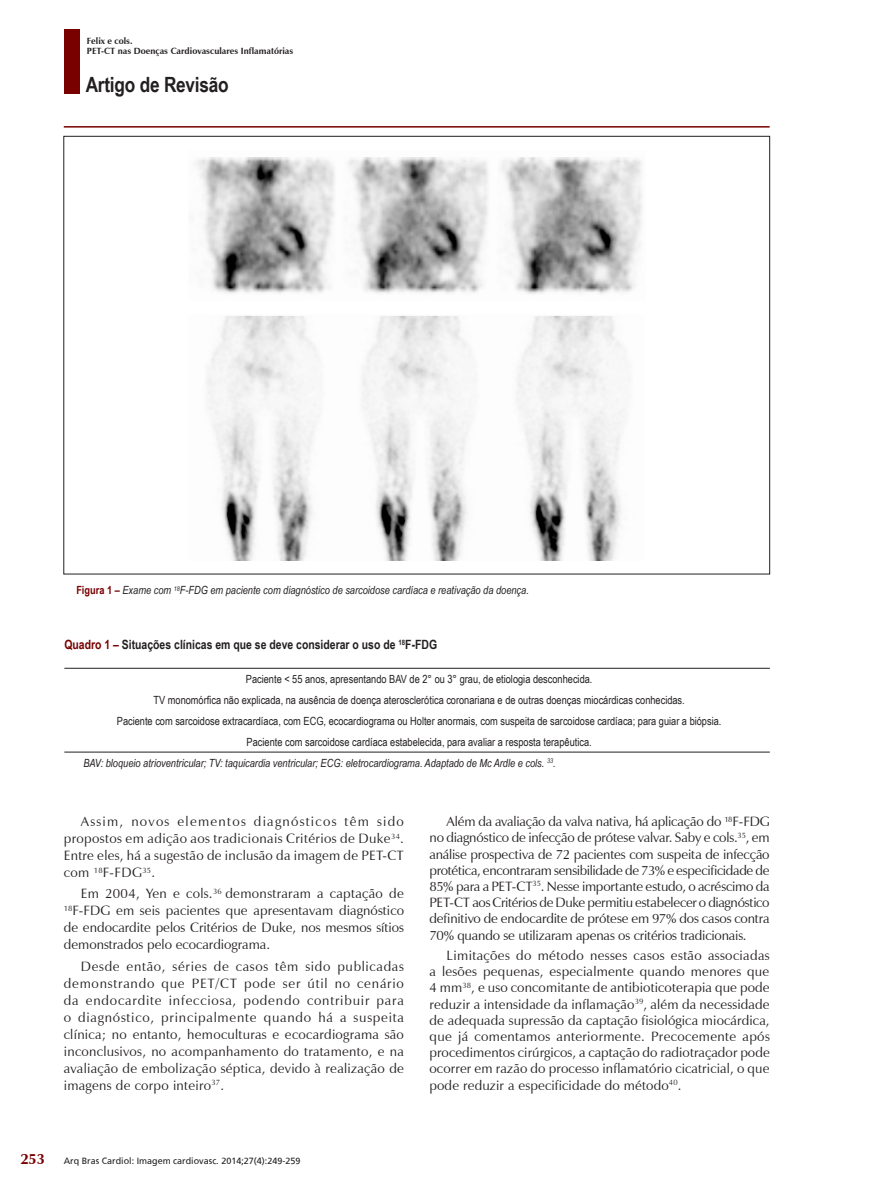
<style>
.page{position:relative;width:893px;height:1191px;background:#fff}
.page>*{position:absolute;margin:0;border:0;box-sizing:border-box;transform-origin:0 0}
.t1{font:700 21px "Arial Narrow";letter-spacing:-.01em;color:#231f20}
.t2{font:700 15px "Zapf Humanist 601 BT";color:#790100}
._01-TEXTO_BASICO{font:13.5px/16.2px "Zapf Humanist 601 BT";letter-spacing:.01em;color:#231f20;text-align:justify}
._01_-_TITULO_TABELA{font:700 12.75px "Arial Narrow";color:#231f20}
._02_-_TEXTO_TABELA{font:11.25px "Arial Narrow";color:#231f20}
._05_-_LEGENDA_TABELA{font:italic 11.25px "Arial Narrow";color:#231f20}
._06_-_LEGENDA_FIGURA{font:italic 11.25px "Arial Narrow";color:#231f20}
.t3{font:700 9px/10.8px "Zapf Humanist 601 BT";color:#231f20}
.t4{font:9px "Frutiger";color:#231f20}
.s1{font-weight:700;font-style:normal;color:#790100}
.s2{color:#790100}
</style>
<div class="page">
<hr style="left:64px;top:126px;width:706px;height:2px;background:#790100">
<div style="left:64px;top:29px;width:16px;height:65px;background:#790100"></div>
<img style="left:195px;top:157px;width:447px;height:137px">
<img style="left:207px;top:316px;width:418px;height:244px">
<hr style="left:64px;top:668px;width:706px;height:1px;background:#231f20">
<hr style="left:64px;top:751px;width:706px;height:1px;background:#231f20">
<p class="t3" style="left:87px;top:35px;width:208px">Felix e cols.<br>PET-CT nas Doenças Cardiovasculares Inflamatórias</p>
<h1 class="t1" style="left:86px;top:69px;width:145px">Artigo de Revisão</h1>
<p class="_06_-_LEGENDA_FIGURA" style="left:76px;top:582px;width:454px"><span class="s1">Figura 1 –</span> Exame com <sup>18</sup>F-FDG em paciente com diagnóstico de sarcoidose cardíaca e reativação da doença.</p>
<p class="_01_-_TITULO_TABELA" style="left:64px;top:635px;width:374px"><span class="s2">Quadro 1 –</span> Situações clínicas em que se deve considerar o uso de <sup>18</sup>F-FDG</p>
<p class="_02_-_TEXTO_TABELA" style="left:246px;top:670px;width:348px">Paciente &lt; 55 anos, apresentando BAV de 2° ou 3° grau, de etiologia desconhecida.</p>
<p class="_02_-_TEXTO_TABELA" style="left:154px;top:691px;width:533px">TV monomórfica não explicada, na ausência de doença aterosclerótica coronariana e de outras doenças miocárdicas conhecidas.</p>
<p class="_02_-_TEXTO_TABELA" style="left:117px;top:712px;width:606px">Paciente com sarcoidose extracardíaca, com ECG, ecocardiograma ou Holter anormais, com suspeita de sarcoidose cardíaca; para guiar a biópsia.</p>
<p class="_02_-_TEXTO_TABELA" style="left:247px;top:733px;width:347px">Paciente com sarcoidose cardíaca estabelecida, para avaliar a resposta terapêutica.</p>
<p class="_05_-_LEGENDA_TABELA" style="left:83px;top:755px;width:474px">BAV: bloqueio atrioventricular; TV: taquicardia ventricular; ECG: eletrocardiograma. Adaptado de Mc Ardle e cols. <sup>33</sup>.</p>
<p class="_01-TEXTO_BASICO" style="left:64px;top:813px;width:342px;line-height:17px;text-indent:17px">Assim, novos elementos diagnósticos têm sido propostos em adição aos tradicionais Critérios de Duke<sup>34</sup>.<br>Entre eles, há a sugestão de inclusão da imagem de PET‑CT com <sup>18</sup>F-FDG<sup>35</sup>.</p>
<p class="_01-TEXTO_BASICO" style="left:64px;top:885px;width:342px;line-height:17px;text-indent:17px">Em 2004, Yen e cols.<sup>36</sup> demonstraram a captação de <sup>18</sup>F-FDG em seis pacientes que apresentavam diagnóstico de endocardite pelos Critérios de Duke, nos mesmos sítios demonstrados pelo ecocardiograma.</p>
<p class="_01-TEXTO_BASICO" style="left:64px;top:957px;width:342px;line-height:17px;text-indent:17px">Desde então, séries de casos têm sido publicadas demonstrando que PET/CT pode ser útil no cenário da endocardite infecciosa, podendo contribuir para o diagnóstico, principalmente quando há a suspeita clínica; no entanto, hemoculturas e ecocardiograma são inconclusivos, no acompanhamento do tratamento, e na avaliação de embolização séptica, devido à realização de imagens de corpo inteiro<sup>37</sup>.</p>
<p class="_01-TEXTO_BASICO" style="left:429px;top:813px;width:342px;text-indent:17px">Além da avaliação da valva nativa, há aplicação do <sup>18</sup>F-FDG no diagnóstico de infecção de prótese valvar. Saby e cols.<sup>35</sup>, em análise prospectiva de 72 pacientes com suspeita de infecção protética, encontraram sensibilidade de 73% e especificidade de 85% para a PET-CT<sup>35</sup>. Nesse importante estudo, o acréscimo da PET-CT aos Critérios de Duke permitiu estabelecer o diagnóstico definitivo de endocardite de prótese em 97% dos casos contra 70% quando se utilizaram apenas os critérios tradicionais.</p>
<p class="_01-TEXTO_BASICO" style="left:429px;top:947px;width:342px;text-indent:17px">Limitações do método nesses casos estão associadas a lesões pequenas, especialmente quando menores que 4 mm<sup>38</sup>, e uso concomitante de antibioticoterapia que pode reduzir a intensidade da inflamação<sup>39</sup>, além da necessidade de adequada supressão da captação fisiológica miocárdica, que já comentamos anteriormente. Precocemente após procedimentos cirúrgicos, a captação do radiotraçador pode ocorrer em razão do processo inflamatório cicatricial, o que pode reduzir a especificidade do método<sup>40</sup>.</p>
<p class="t2" style="left:20px;top:1149px;width:26px">253</p>
<p class="t4" style="left:64px;top:1155px;width:238px">Arq Bras Cardiol: Imagem cardiovasc. 2014;27(4):249-259</p>
</div>
